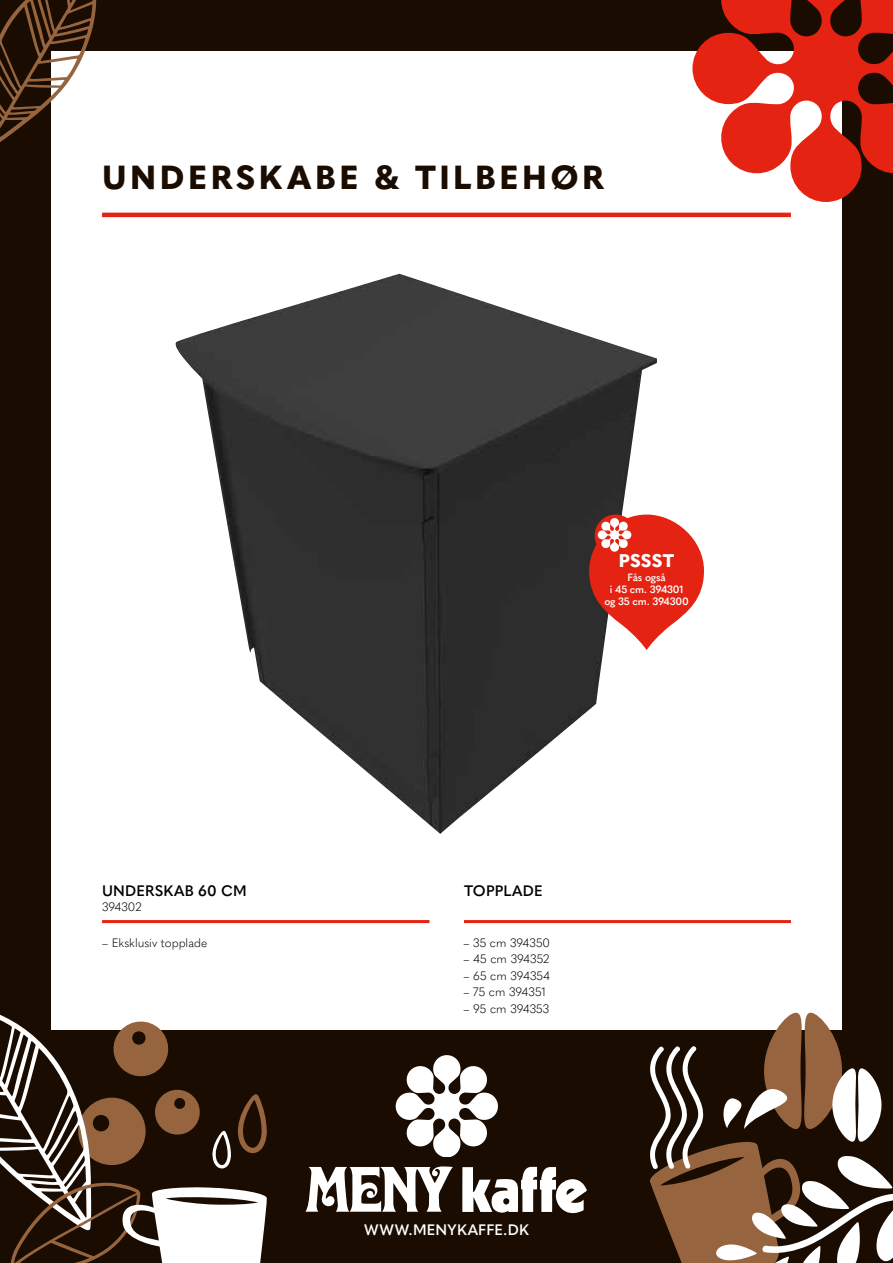
<style>
.page{position:relative;width:893px;height:1263px;background:#1a0c00}
.page>*{position:absolute;margin:0;border:0;box-sizing:border-box;transform-origin:0 0}
.t1{font:800 33px "Quasimoda";letter-spacing:.105em;color:#1a0c00}
.t2{font:800 18.15px "Quasimoda";color:#fff}
.t3{font:600 15px "Quasimoda";letter-spacing:.01em;color:#000}
.t4{font:600 15px "Quasimoda";letter-spacing:.02em;color:#fff}
.t5{font:300 12px "Quasimoda";color:#000}
.t6{font:600 10.5px/12px "Quasimoda";letter-spacing:-.02em;color:#fff;text-align:center}
</style>
<div class="page">
<div style="left:51px;top:51px;width:791px;height:978px;background:#fff"></div>
<svg style="left:692px;top:0;width:201px;height:202px"></svg>
<svg style="left:396px;top:1055px;width:102px;height:102px"></svg>
<svg style="left:462px;top:1167px;width:125px;height:47px"></svg>
<svg style="left:305px;top:1166px;width:148px;height:46px"></svg>
<svg style="left:0;top:0;width:96px;height:142px"></svg>
<svg style="left:0;top:1014px;width:267px;height:249px"></svg>
<svg style="left:648px;top:1013px;width:245px;height:250px"></svg>
<hr style="left:102px;top:213px;width:689px;height:4px;background:#e42313">
<hr style="left:102px;top:920px;width:327px;height:3px;background:#e42313">
<hr style="left:464px;top:920px;width:327px;height:3px;background:#e42313">
<img style="left:175px;top:274px;width:482px;height:560px">
<svg style="left:589px;top:514px;width:115px;height:136px"></svg>
<h1 class="t1" style="left:102px;top:151px;width:503px">UNDERSKABE &amp; TILBEHØR</h1>
<h2 class="t2" style="left:619px;top:546px;width:57px">PSSST</h2>
<p class="t6" style="left:604px;top:570px;width:86px">Fås også<br>i 45 cm. 394301 og 35 cm. 394300</p>
<p class="t3" style="left:102px;top:879px;width:146px">UNDERSKAB 60 CM</p>
<p class="t5" style="left:102px;top:897px;width:41px">394302</p>
<p class="t3" style="left:464px;top:879px;width:80px">TOPPLADE</p>
<p class="t5" style="left:102px;top:933px;width:107px">– Eksklusiv topplade</p>
<p class="t5" style="left:463px;top:933px;width:88px">– 35 cm 394350</p>
<p class="t5" style="left:463px;top:950px;width:87px">– 45 cm 394352</p>
<p class="t5" style="left:463px;top:966px;width:88px">– 65 cm 394354</p>
<p class="t5" style="left:463px;top:983px;width:84px">– 75 cm 394351</p>
<p class="t5" style="left:463px;top:999px;width:87px">– 95 cm 394353</p>
<p class="t4" style="left:364px;top:1218px;width:166px">WWW.MENYKAFFE.DK</p>
</div>
